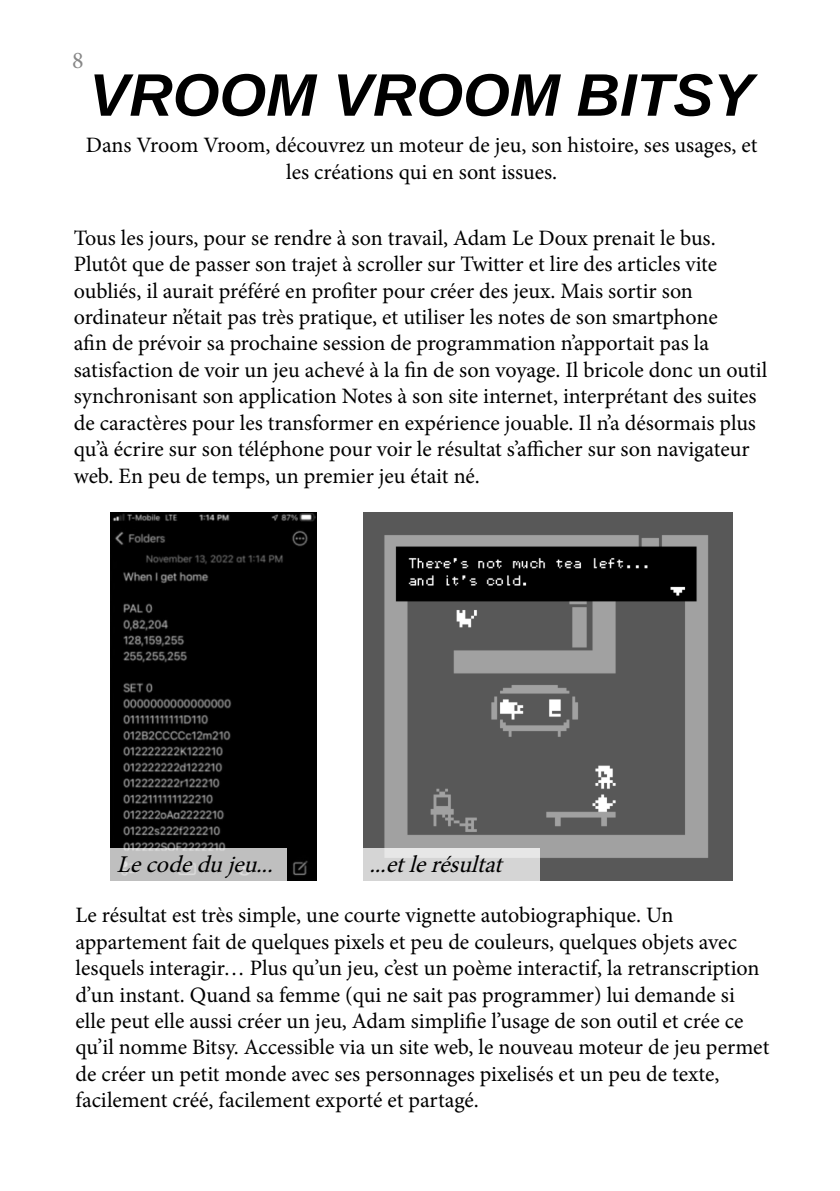
<style>
.page{position:relative;width:840px;height:1191px;background:#fff}
.page>*{position:absolute;margin:0;border:0;box-sizing:border-box;transform-origin:0 0}
.t1{font:italic 700 60px "Liberation Sans";color:#000}
.t2{font:italic 24px "Minion Pro";color:#000}
.t3{font:24px "Minion Pro";color:#878787}
.t4{font:22px/26.4px "Minion Pro";color:#000}
</style>
<div class="page">
<img style="left:110px;top:512px;width:206px;height:368px">
<img style="left:363px;top:512px;width:368px;height:368px">
<svg style="left:110px;top:848px;width:177px;height:33px;fill:#bfbfbf"></svg>
<div style="left:363px;top:848px;width:176px;height:32px;background:linear-gradient(to bottom,#e3e3e3,#d0d0d0)"></div>
<p class="t3" style="left:72px;top:45px;width:13px">8</p>
<p class="t1" style="left:89px;top:54px;width:665px">VROOM VROOM BITSY</p>
<p class="t4" style="left:86px;top:132px;width:673px;text-align:center">Dans Vroom Vroom, découvrez un moteur de jeu, son histoire, ses usages, et les créations qui en sont issues.</p>
<p class="t4" style="left:74px;top:225px;width:694px">Tous les jours, pour se rendre à son travail, Adam Le Doux prenait le bus.<br>Plutôt que de passer son trajet à scroller sur Twitter et lire des articles vite oubliés, il aurait préféré en profiter pour créer des jeux. Mais sortir son ordinateur n’était pas très pratique, et utiliser les notes de son smartphone<br>afin de prévoir sa prochaine session de programmation n’apportait pas la satisfaction de voir un jeu achevé à la fin de son voyage. Il bricole donc un outil synchronisant son application Notes à son site internet, interprétant des suites de caractères pour les transformer en expérience jouable. Il n’a désormais plus qu’à écrire sur son téléphone pour voir le résultat s’afficher sur son navigateur web. En peu de temps, un premier jeu était né.</p>
<p class="t2" style="left:117px;top:848px;width:166px">Lecodedujeu...</p>
<p class="t2" style="left:369px;top:848px;width:142px">...etlerésultat</p>
<p class="t4" style="left:75px;top:902px;width:695px">Le résultat est très simple, une courte vignette autobiographique. Un appartement fait de quelques pixels et peu de couleurs, quelques objets avec lesquels interagir… Plus qu’un jeu, c’est un poème interactif, la retranscription d’un instant. Quand sa femme (qui ne sait pas programmer) lui demande si elle peut elle aussi créer un jeu, Adam simplifie l’usage de son outil et crée ce qu’il nomme Bitsy. Accessible via un site web, le nouveau moteur de jeu permet de créer un petit monde avec ses personnages pixelisés et un peu de texte, facilement créé, facilement exporté et partagé.</p>
</div>
